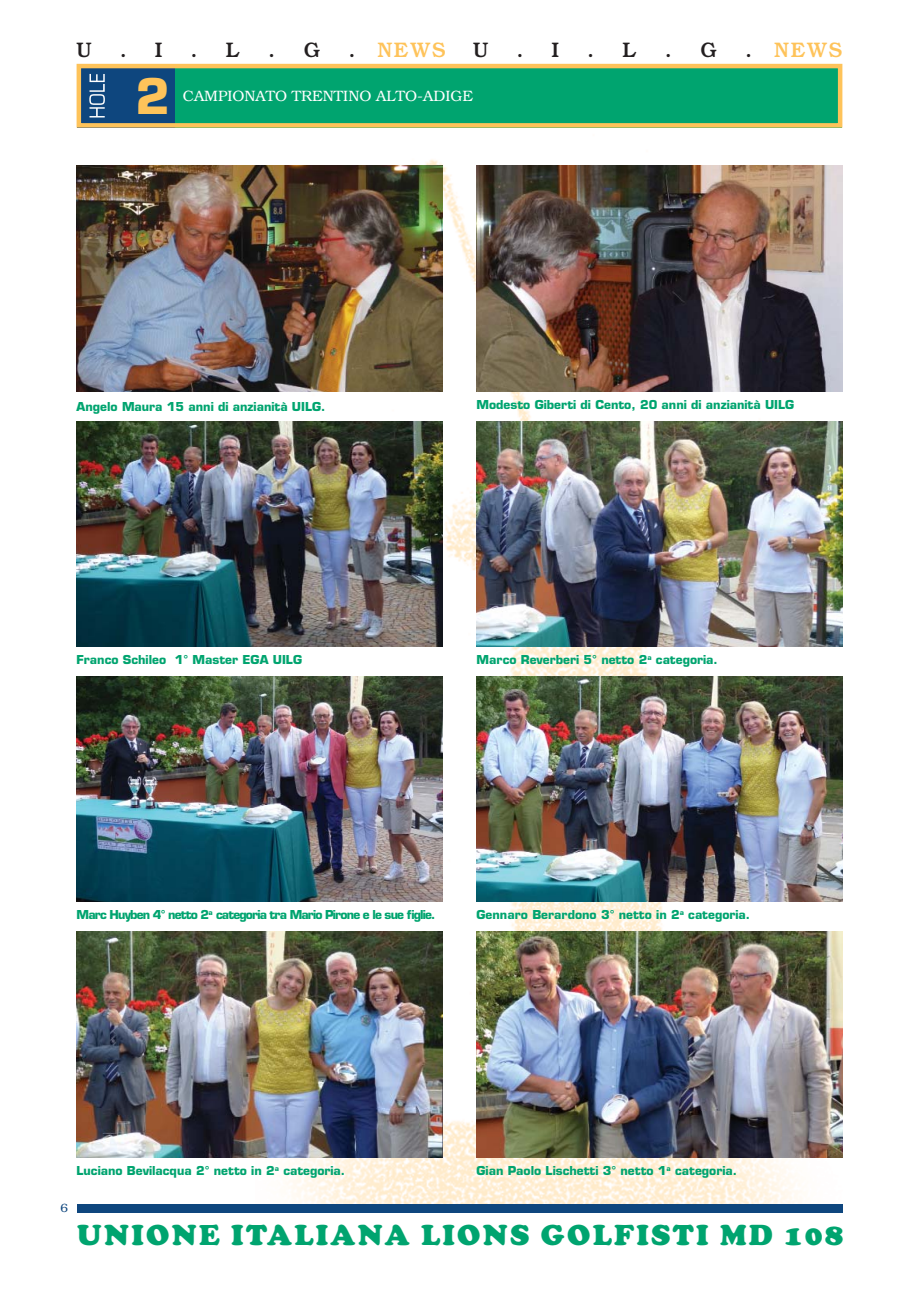
<style>
.page{position:relative;width:919px;height:1289px;background:#fff}
.page>*{position:absolute;margin:0;border:0;box-sizing:border-box;transform-origin:0 0}
.t1{font:700 48px "Eurostile LT Std";color:#fec35a}
.t2{font:28.5px "Cooper Black Std";letter-spacing:.085em;color:#00a46f}
.t3{font:500 21px "Bookman Std";color:#231f20}
.t4{font:500 21px "Bookman Std";letter-spacing:.065em;color:#fec35a}
.t5{font:300 15px "Bookman Std";color:#fff}
.t6{font:700 12px "Eurostile LT Std";color:#00a46f}
.t7{font:700 12px "Eurostile LT Std";letter-spacing:-.07em;color:#00a46f}
.t8{font:300 12px "Bookman Std";color:#0e467e}
.s1{color:#231f20}
</style>
<div class="page">
<img style="left:255px;top:159px;width:587px;height:1044px">
<div style="left:174px;top:64px;width:668px;height:64px;background:#00a46f"></div>
<div style="left:77px;top:64px;width:97px;height:64px;background:#0e467e"></div>
<div style="left:77px;top:64px;width:765px;height:64px;border:4px solid #fec35a"></div>
<svg style="left:89px;top:74px;width:16px;height:43px"></svg>
<div style="left:77px;top:1203px;width:765px;height:9px;background:#0e467e"></div>
<img style="left:77px;top:931px;width:365px;height:226px">
<img style="left:77px;top:676px;width:365px;height:225px">
<img style="left:77px;top:421px;width:365px;height:225px">
<img style="left:476px;top:931px;width:366px;height:226px">
<img style="left:476px;top:166px;width:366px;height:225px">
<img style="left:476px;top:676px;width:366px;height:225px">
<img style="left:476px;top:421px;width:366px;height:225px">
<img style="left:77px;top:166px;width:365px;height:225px">
<h3 class="t3" style="left:77px;top:42px;width:17px">U</h3>
<h3 class="t3" style="left:120px;top:42px;width:8px">.</h3>
<h3 class="t3" style="left:155px;top:42px;width:9px">I</h3>
<h3 class="t3" style="left:191px;top:42px;width:8px">.</h3>
<h3 class="t3" style="left:226px;top:42px;width:16px">L</h3>
<h3 class="t3" style="left:268px;top:42px;width:8px">.</h3>
<h3 class="t3" style="left:303px;top:42px;width:18px">G</h3>
<h3 class="t4" style="left:348px;top:42px;width:98px"><span class="s1">.</span> NEWS</h3>
<h3 class="t3" style="left:473px;top:42px;width:17px">U</h3>
<h3 class="t3" style="left:516px;top:42px;width:8px">.</h3>
<h3 class="t3" style="left:551px;top:42px;width:9px">I</h3>
<h3 class="t3" style="left:587px;top:42px;width:8px">.</h3>
<h3 class="t3" style="left:622px;top:42px;width:16px">L</h3>
<h3 class="t3" style="left:665px;top:42px;width:8px">.</h3>
<h3 class="t3" style="left:700px;top:42px;width:18px">G</h3>
<h3 class="t4" style="left:745px;top:42px;width:98px"><span class="s1">.</span> NEWS</h3>
<h1 class="t1" style="left:136px;top:74px;width:36px">2</h1>
<p class="t5" style="left:183px;top:90px;width:292px">CAMPIONATO TRENTINO ALTO-ADIGE</p>
<p class="t6" style="left:77px;top:401px;width:250px">Angelo Maura 15 anni di anzianità UILG.</p>
<p class="t6" style="left:77px;top:654px;width:227px">Franco Schileo 1° Master EGA UILG</p>
<p class="t6" style="left:476px;top:399px;width:319px">Modesto Giberti di Cento, 20 anni di anzianità UILG</p>
<p class="t6" style="left:476px;top:654px;width:243px">Marco Reverberi 5° netto 2<sup>a</sup> categoria.</p>
<p class="t7" style="left:77px;top:909px;width:360px">Marc Huyben 4° netto 2<sup>a</sup> categoria tra Mario Pirone e le sue figlie.</p>
<p class="t6" style="left:476px;top:909px;width:275px">Gennaro Berardono 3° netto in 2<sup>a</sup> categoria.</p>
<p class="t6" style="left:77px;top:1164px;width:270px">Luciano Bevilacqua 2° netto in 2<sup>a</sup> categoria.</p>
<p class="t6" style="left:476px;top:1164px;width:262px">Gian Paolo Lischetti 3° netto 1<sup>a</sup> categoria.</p>
<p class="t8" style="left:61px;top:1203px;width:9px">6</p>
<h2 class="t2" style="left:77px;top:1224px;width:767px">UNIONE ITALIANA LIONS GOLFISTI MD 108</h2>
</div>
